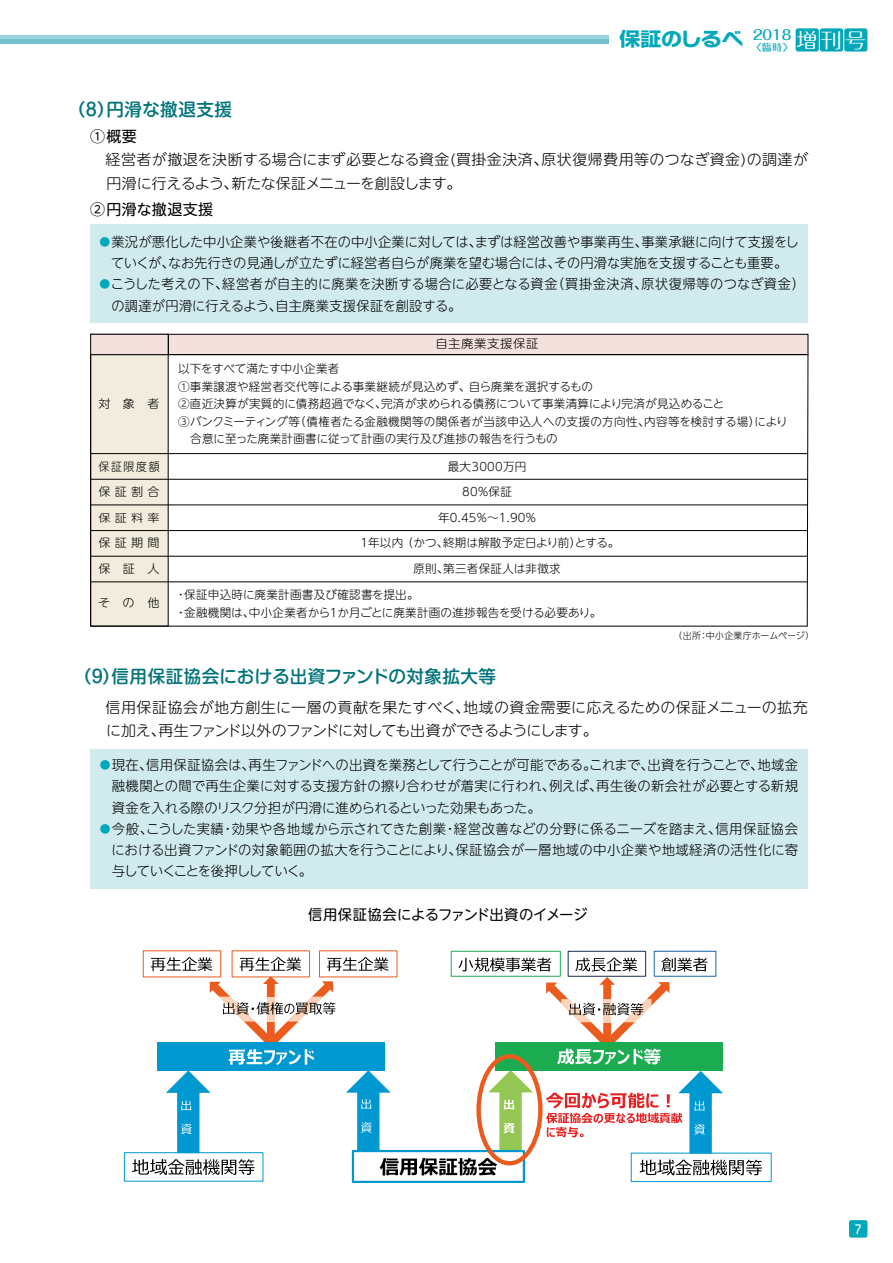
<style>
.page{position:relative;width:893px;height:1263px;background:#fff}
.page>*{position:absolute;margin:0;border:0;box-sizing:border-box;transform-origin:0 0}
.t1{font:700 18.9px "Typelabo N Std";color:#00a8ba;scale:1.11 1}
.t2{font:500 17.55px "Shin M Go Pro";letter-spacing:.025em;color:#00747a}
.t3{font:15px "UD Shin M Go Pro";letter-spacing:.025em;color:#000}
.t4{font:300 14.7px/23.2px "UD Shin M Go Pro";color:#000}
.t5{font:14.4px "UD Shin M Go Pro";letter-spacing:-.025em;color:#000}
.t6{font:500 13.65px "Maru Fo Pro";color:#00a8ba;scale:1.08 1}
.t7{font:300 13.5px/21.3px "UD Shin M Go Pro";letter-spacing:.005em;color:#000;text-align:justify}
.t8{font:300 13.5px/21.3px "UD Shin M Go Pro";letter-spacing:.025em;color:#000}
.t9{font:12.3px "Seurat Pro DB";color:#fff;scale:.9 1}
.t10{font:300 11.85px "UD Shin M Go Pro";letter-spacing:.05em;color:#000;scale:1.05 1}
.t11{font:300 11.55px/17.5px "UD Shin M Go Pro";letter-spacing:.025em;color:#000}
.t12{font:300 11.55px "UD Shin M Go Pro";color:#000}
.t13{font:300 11.55px "UD Shin M Go Pro";letter-spacing:.025em;color:#000;scale:1.05 1}
.t14{font:300 11.55px "UD Shin M Go Pro";letter-spacing:-.005em;color:#000}
.t15{font:300 11.55px "UD Shin M Go Pro";letter-spacing:.025em;color:#000;scale:.94 1}
.t16{font:300 10.95px "UD Shin M Go Pro";color:#000;scale:1.1 1}
.t17{font:300 9px "UD Shin M Go Pro";letter-spacing:-.005em;color:#000}
.s1{font-weight:400;font-size:20.4px;color:#fff}
.s2{font-family:"Shin Go Pro"}
.s3{font-size:10.8px;color:#00a8ba}
</style>
<div class="page">
<div style="left:90px;top:224px;width:718px;height:99px;background:#d0eaee"></div>
<div style="left:168px;top:334px;width:640px;height:21px;background:#f3e1de"></div>
<div style="left:168px;top:334px;width:640px;height:21px;border:1px solid #000"></div>
<svg style="left:90px;top:354px;width:719px;height:273px"></svg>
<hr style="left:91px;top:453px;width:717px;height:1px;background:#000">
<hr style="left:91px;top:479px;width:717px;height:1px;background:#000">
<hr style="left:91px;top:505px;width:717px;height:1px;background:#000">
<hr style="left:91px;top:530px;width:717px;height:1px;background:#000">
<hr style="left:91px;top:556px;width:717px;height:1px;background:#000">
<hr style="left:91px;top:581px;width:717px;height:1px;background:#000">
<div style="left:91px;top:334px;width:77px;height:21px;background:#f3e1de"></div>
<div style="left:90px;top:334px;width:78px;height:21px;border:1px solid #000"></div>
<div style="left:91px;top:749px;width:717px;height:139px;background:#d0eaee"></div>
<div style="left:352px;top:1150px;width:173px;height:33px;border:2px solid #0098d1"></div>
<div style="left:654px;top:951px;width:62px;height:25px;border:1px solid #1d64b0"></div>
<div style="left:568px;top:951px;width:78px;height:26px;border:1px solid #1b2b53"></div>
<div style="left:451px;top:951px;width:110px;height:25px;border:1px solid #1bac51"></div>
<div style="left:631px;top:1153px;width:140px;height:29px;border:1px solid #0098d1"></div>
<svg style="left:132px;top:957px;width:630px;height:218px"></svg>
<div style="left:849px;top:1220px;width:18px;height:17px;background:#00a8ba;border-radius:2px"></div>
<svg style="left:0;top:35px;width:609px;height:5px;background:#90cfd8"></svg>
<hr style="left:0;top:40px;width:609px;height:4px;background:#75bfca">
<div style="left:796px;top:28px;width:23px;height:24px;background:#00a8ba;border-radius:2px"></div>
<div style="left:820px;top:28px;width:23px;height:24px;background:#00a8ba;border-radius:2px"></div>
<div style="left:844px;top:28px;width:23px;height:24px;background:#00a8ba;border-radius:2px"></div>
<p class="t6" style="left:753px;top:24px;width:107px">2018 <span class="s1">増刊号</span></p>
<h1 class="t1" style="left:619px;top:25px;width:158px"><span class="s2">保証</span>のしるべ <sub>〈臨時〉</sub></h1>
<p class="t2" style="left:68px;top:95px;width:166px">（8）円滑な撤退支援</p>
<p class="t3" style="left:90px;top:124px;width:48px">①概要</p>
<p class="t4" style="left:107px;top:147px;width:703px;text-indent:-16px">　経営者が撤退を決断する場合にまず必要となる資金(買掛金決済、原状復帰費用等のつなぎ資金)の調達が円滑に行えるよう、新たな保証メニューを創設します。</p>
<p class="t3" style="left:90px;top:197px;width:125px">②円滑な撤退支援</p>
<p class="t7" style="left:99px;top:230px;width:701px;text-align:center"><span class="s3">●</span>業況が悪化した中小企業や後継者不在の中小企業に対しては、まずは経営改善や事業再生、事業承継に向けて支援をしていくが、なお先行きの見通しが立たずに経営者自らが廃業を望む場合には、その円滑な実施を支援することも重要。</p>
<p class="t8" style="left:111px;top:273px;width:695px;text-indent:-12px"><span class="s3">●</span>こうした考えの下、経営者が自主的に廃業を決断する場合に必要となる資金（買掛金決済、原状復帰等のつなぎ資金）の調達が円滑に行えるよう、自主廃業支援保証を創設する。</p>
<p class="t13" style="left:98px;top:394px;width:60px">対象者</p>
<p class="t15" style="left:98px;top:457px;width:67px">保証限度額</p>
<p class="t13" style="left:98px;top:482px;width:60px">保証割合</p>
<p class="t16" style="left:98px;top:509px;width:57px">保証料率</p>
<p class="t13" style="left:98px;top:533px;width:60px">保証期間</p>
<p class="t13" style="left:98px;top:559px;width:60px">保証人</p>
<p class="t13" style="left:98px;top:593px;width:60px">その他</p>
<p class="t10" style="left:435px;top:334px;width:100px">自主廃業支援保証</p>
<p class="t14" style="left:178px;top:359px;width:163px">以下をすべて満たす中小企業者</p>
<p class="t11" style="left:178px;top:377px;width:416px">①事業譲渡や経営者交代等による事業継続が見込めず、自ら廃業を選択するもの</p>
<p class="t11" style="left:178px;top:394px;width:548px">②直近決算が実質的に債務超過でなく、完済が求められる債務について事業清算により完済が見込めること</p>
<p class="t11" style="left:178px;top:412px;width:611px">③バンクミーティング等（債権者たる金融機関等の関係者が当該申込人への支援の方向性、内容等を検討する場）により</p>
<p class="t11" style="left:190px;top:430px;width:369px">合意に至った廃業計画書に従って計画の実行及び進捗の報告を行うもの</p>
<p class="t11" style="left:448px;top:457px;width:80px">最大3000万円</p>
<p class="t11" style="left:462px;top:483px;width:51px">80％保証</p>
<p class="t11" style="left:438px;top:508px;width:99px">年0.45%～1.90%</p>
<p class="t12" style="left:358px;top:534px;width:262px">１年以内 （かつ、終期は解散予定日より前）とする。</p>
<p class="t11" style="left:413px;top:559px;width:149px">原則、第三者保証人は非徴求</p>
<p class="t11" style="left:175px;top:585px;width:428px">・保証申込時に廃業計画書及び確認書を提出。<br>・金融機関は、中小企業者から１か月ごとに廃業計画の進捗報告を受ける必要あり。</p>
<p class="t17" style="left:674px;top:628px;width:142px">（出所：中小企業庁ホームページ）</p>
<p class="t2" style="left:74px;top:662px;width:424px">（9）信用保証協会における出資ファンドの対象拡大等</p>
<p class="t4" style="left:106px;top:695px;width:704px">信用保証協会が地方創生に一層の貢献を果たすべく、地域の資金需要に応えるための保証メニューの拡充に加え、再生ファンド以外のファンドに対しても出資ができるようにします。</p>
<p class="t7" style="left:112px;top:753px;width:688px;text-indent:-12px"><span class="s3">●</span>現在、信用保証協会は、再生ファンドへの出資を業務として行うことが可能である。これまで、出資を行うことで、地域金融機関との間で再生企業に対する支援方針の擦り合わせが着実に行われ、例えば、再生後の新会社が必要とする新規資金を入れる際のリスク分担が円滑に進められるといった効果もあった。</p>
<p class="t7" style="left:111px;top:817px;width:688px;text-indent:-12px"><span class="s3">●</span>今般、こうした実績・効果や各地域から示されてきた創業・経営改善などの分野に係るニーズを踏まえ、信用保証協会における出資ファンドの対象範囲の拡大を行うことにより、保証協会が一層地域の中小企業や地域経済の活性化に寄与していくことを後押ししていく。</p>
<p class="t5" style="left:308px;top:903px;width:281px">信用保証協会によるファンド出資のイメージ</p>
<p class="t9" style="left:855px;top:1221px;width:10px">7</p>
</div>
